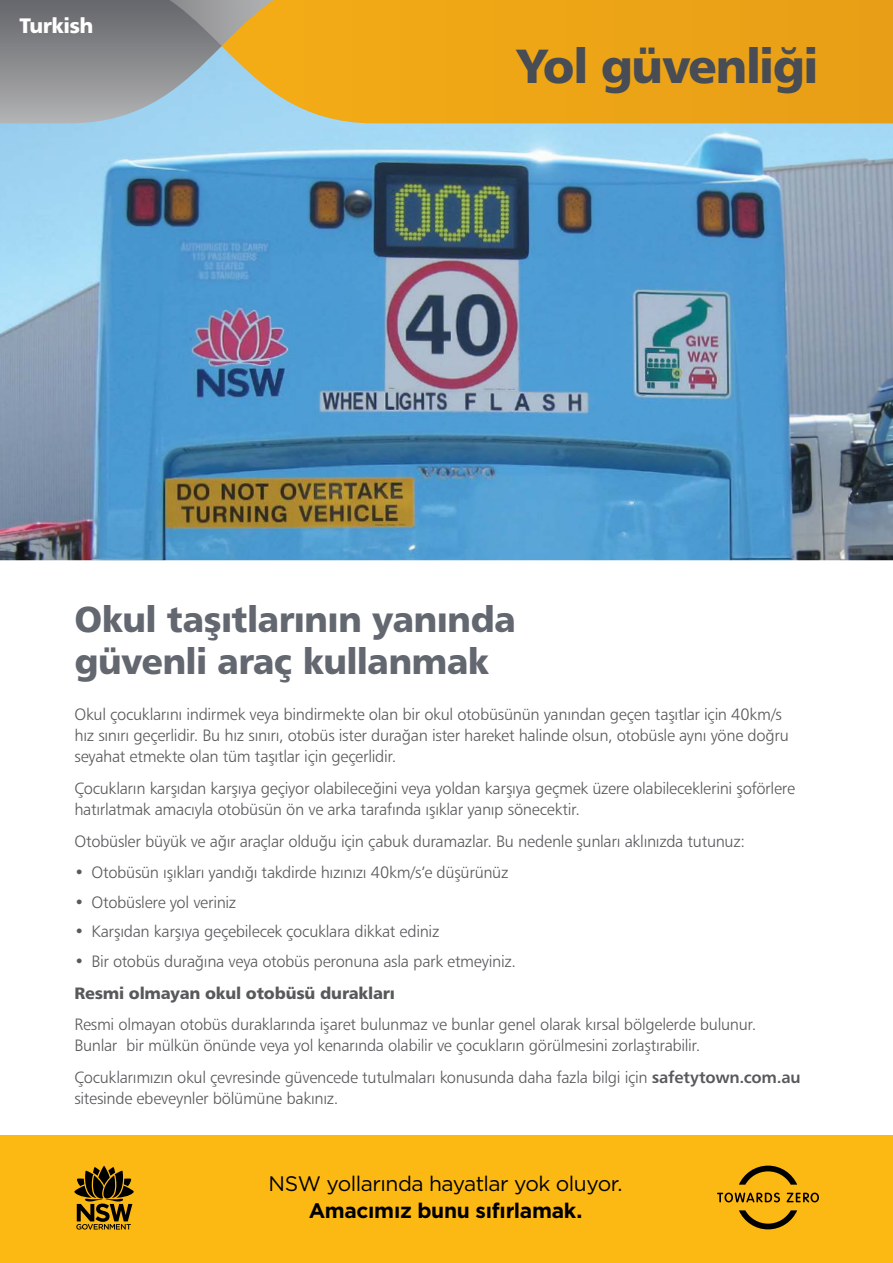
<style>
.page{position:relative;width:893px;height:1263px;background:#fff}
.page>*{position:absolute;margin:0;border:0;box-sizing:border-box;transform-origin:0 0}
.t1{font:700 48px "Trans Text Bd";letter-spacing:-.03em;color:#474c55}
.Page_Heading{font:700 36px/42px "Trans Text Bd";letter-spacing:-.02em;color:#626770}
.t2{font:21px "Gotham";letter-spacing:-.025em;color:#000}
.t3{font:700 21px "Gotham";letter-spacing:-.015em;color:#000}
.t4{font:700 21px "Trans Text Bd";letter-spacing:-.025em;color:#fff}
.Body{font:300 16.5px/21px "Trans Text Lt";letter-spacing:-.02em;color:#58595b}
.Body-2{font:700 16.5px "Trans Text Bd";letter-spacing:-.01em;color:#58595b}
.s1{font-family:"Trans Text Md";font-weight:500}
</style>
<div class="page">
<div style="left:0;top:1135px;width:893px;height:128px;background:#fdb913"></div>
<svg style="left:74px;top:1166px;width:60px;height:63px"></svg>
<svg style="left:739px;top:1210px;width:58px;height:19px"></svg>
<svg style="left:739px;top:1165px;width:58px;height:20px"></svg>
<svg style="left:717px;top:1192px;width:63px;height:10px"></svg>
<svg style="left:787px;top:1192px;width:32px;height:10px"></svg>
<img style="left:0;top:123px;width:893px;height:437px">
<div style="left:370px;top:0;width:523px;height:123px;background:#eca417"></div>
<svg style="left:0;top:0;width:370px;height:123px;background:#aca07a"></svg>
<p class="t4" style="left:20px;top:12px;width:75px">Turkish</p>
<h1 class="t1" style="left:517px;top:36px;width:303px">Yol güvenliği</h1>
<p class="Page_Heading" style="left:74px;top:597px;width:443px">Okul taşıtlarının yanında güvenli araç kullanmak</p>
<p class="Body" style="left:74px;top:704px;width:716px">Okul çocuklarını indirmek veya bindirmekte olan bir okul otobüsünün yanından geçen taşıtlar için 40km/s hız sınırı geçerlidir. Bu hız sınırı, otobüs ister durağan ister hareket halinde olsun, otobüsle aynı yöne doğru seyahat etmekte olan tüm taşıtlar için geçerlidir.</p>
<p class="Body" style="left:74px;top:778px;width:722px">Çocukların karşıdan karşıya geçiyor olabileceğini veya yoldan karşıya geçmek üzere olabileceklerini şoförlere hatırlatmak amacıyla otobüsün ön ve arka tarafında ışıklar yanıp sönecektir.</p>
<p class="Body" style="left:74px;top:830px;width:672px">Otobüsler büyük ve ağır araçlar olduğu için çabuk duramazlar. Bu nedenle şunları aklınızda tutunuz:</p>
<p class="Body" style="left:74px;top:862px;width:436px">• Otobüsün ışıkları yandığı takdirde hızınızı 40km/s’e düşürünüz</p>
<p class="Body" style="left:74px;top:891px;width:164px">• Otobüslere yol veriniz</p>
<p class="Body" style="left:74px;top:921px;width:367px">• Karşıdan karşıya geçebilecek çocuklara dikkat ediniz</p>
<p class="Body" style="left:74px;top:950px;width:443px">• Bir otobüs durağına veya otobüs peronuna asla park etmeyiniz.</p>
<p class="Body-2" style="left:74px;top:982px;width:322px">Resmi olmayan okul otobüsü durakları</p>
<p class="Body" style="left:74px;top:1014px;width:683px">Resmi olmayan otobüs duraklarında işaret bulunmaz ve bunlar genel olarak kırsal bölgelerde bulunur.<br>Bunlar bir mülkün önünde veya yol kenarında olabilir ve çocukların görülmesini zorlaştırabilir.</p>
<p class="Body" style="left:74px;top:1066px;width:728px">Çocuklarımızın okul çevresinde güvencede tutulmaları konusunda daha fazla bilgi için <span class="s1">safetytown.com.au </span>sitesinde ebeveynler bölümüne bakınız.</p>
<p class="t2" style="left:269px;top:1170px;width:355px">NSW yollarında hayatlar yok oluyor.</p>
<p class="t3" style="left:309px;top:1196px;width:275px">Amacımız bunu sıfırlamak.</p>
</div>
